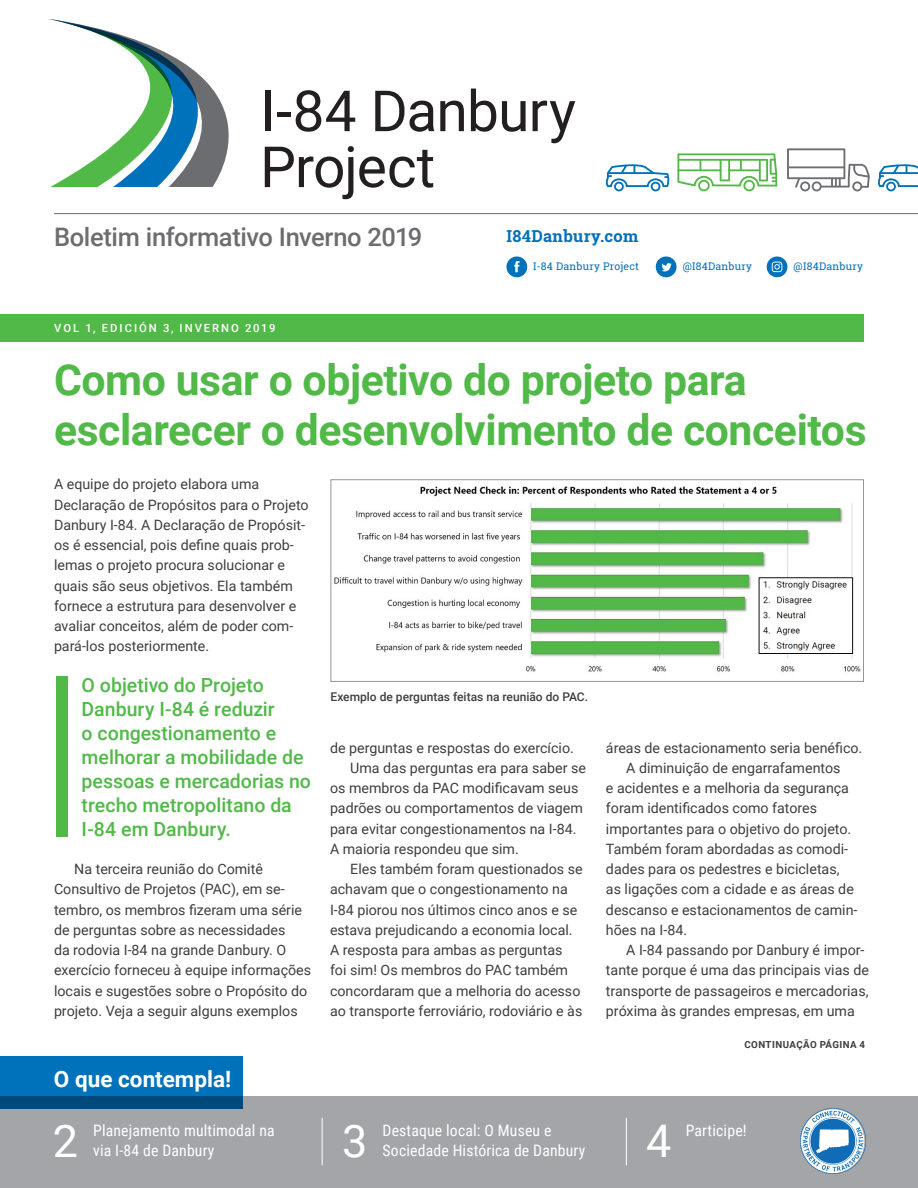
<style>
.page{position:relative;width:918px;height:1188px;background:#fff}
.page>*{position:absolute;margin:0;border:0;box-sizing:border-box;transform-origin:0 0}
.t1{font:45px "Roboto";color:#fff}
.t2{font:700 42.75px/49.5px "Roboto";letter-spacing:-.01em;color:#51b948}
.t3{font:500 25.5px "Roboto";letter-spacing:-.015em;color:#6c6d70}
.t4{font:700 22.5px "Roboto";color:#fff}
.t5{font:500 19.5px/24px "Roboto";color:#51b948}
.t6{font:700 16.5px "Roboto Slab";letter-spacing:.02em;color:#0071bb}
.t7{font:15.75px/19.5px "Roboto Condensed";letter-spacing:.01em;color:#fff}
.t8{font:14.25px/20.2px "Roboto";color:#3e3e3f}
.t9{font:500 12px "Roboto";color:#3e3e3f}
.t10{font:500 11.25px "Roboto";letter-spacing:.175em;color:#fff}
.t11{font:10.5px "Roboto Slab";letter-spacing:.02em;color:#0071bb}
.t12{font:700 9.75px "Roboto";letter-spacing:.045em;color:#3e3e3f}
</style>
<div class="page">
<div style="left:265px;top:91px;width:5px;height:40px;background:#231f20"></div>
<hr style="left:277px;top:112px;width:14px;height:4px;background:#231f20">
<svg style="left:296px;top:90px;width:59px;height:42px"></svg>
<svg style="left:375px;top:91px;width:59px;height:41px"></svg>
<svg style="left:440px;top:101px;width:24px;height:30px"></svg>
<svg style="left:471px;top:89px;width:25px;height:43px"></svg>
<svg style="left:502px;top:101px;width:24px;height:31px"></svg>
<svg style="left:533px;top:101px;width:42px;height:42px"></svg>
<svg style="left:265px;top:146px;width:168px;height:53px"></svg>
<svg style="left:50px;top:20px;width:179px;height:167px"></svg>
<div style="left:0;top:1096px;width:918px;height:92px;background:#a4a5a9"></div>
<svg style="left:0;top:1057px;width:243px;height:52px;background:#0067ab"></svg>
<hr style="left:54px;top:213px;width:864px;height:1px;background:#6c6d70">
<div style="left:0;top:314px;width:864px;height:27px;background:#51b948"></div>
<svg style="left:605px;top:164px;width:65px;height:27px"></svg>
<svg style="left:787px;top:148px;width:83px;height:43px"></svg>
<hr style="left:787px;top:166px;width:58px;height:2px;background:#6d6e71">
<svg style="left:677px;top:153px;width:100px;height:38px"></svg>
<svg style="left:877px;top:164px;width:41px;height:27px"></svg>
<hr style="left:322px;top:1118px;width:1px;height:47px;background:#fff">
<hr style="left:626px;top:1118px;width:1px;height:47px;background:#fff">
<div style="left:506px;top:257px;width:21px;height:20px;background:#0071bb;border-radius:50%"></div>
<svg style="left:514px;top:261px;width:6px;height:11px"></svg>
<div style="left:656px;top:257px;width:21px;height:20px;background:#0071bb;border-radius:50%"></div>
<svg style="left:661px;top:263px;width:11px;height:9px"></svg>
<img style="left:800px;top:1108px;width:66px;height:66px">
<svg style="left:767px;top:256px;width:20px;height:21px"></svg>
<svg style="left:772px;top:262px;width:10px;height:10px"></svg>
<div style="left:56px;top:676px;width:11px;height:161px;background:#51b948"></div>
<img style="left:334px;top:486px;width:527px;height:186px">
<div style="left:331px;top:479px;width:533px;height:203px;border:1px solid #939598"></div>
<h3 class="t3" style="left:54px;top:219px;width:370px">Boletim informativo Inverno 2019</h3>
<p class="t10" style="left:54px;top:320px;width:223px">VOL 1, EDICIÓN 3, INVERNO 2019</p>
<p class="t6" style="left:506px;top:225px;width:134px">I84Danbury.com</p>
<p class="t11" style="left:533px;top:259px;width:108px">I-84 Danbury Project</p>
<p class="t11" style="left:683px;top:259px;width:71px">@I84Danbury</p>
<p class="t11" style="left:794px;top:259px;width:71px">@I84Danbury</p>
<h2 class="t2" style="left:54px;top:354px;width:814px">Como usar o objetivo do projeto para esclarecer o desenvolvimento de conceitos</h2>
<p class="t8" style="left:54px;top:474px;width:256px">A equipe do projeto elabora uma Declaração de Propósitos para o Projeto Danbury I-84. A Declaração de Propósit&shy;os é essencial, pois define quais prob&shy;lemas o projeto procura solucionar e quais são seus objetivos. Ela também fornece a estrutura para desenvolver e avaliar conceitos, além de poder com&shy;pará-los posteriormente.</p>
<h3 class="t5" style="left:82px;top:672px;width:231px">O objetivo do Projeto<br>Danbury I-84 é reduzir<br>o congestionamento e melhorar a mobilidade de pessoas e mercadorias no trecho metropolitano da<br>I-84 em Danbury.</h3>
<p class="t8" style="left:54px;top:858px;width:259px;text-indent:20px">Na terceira reunião do Comitê Consultivo de Projetos (PAC), em se&shy;tembro, os membros fizeram uma série de perguntas sobre as necessidades<br>da rodovia I-84 na grande Danbury. O exercício forneceu à equipe informações locais e sugestões sobre o Propósito do projeto. Veja a seguir alguns exemplos</p>
<h3 class="t4" style="left:54px;top:1063px;width:179px">O que contempla!</h3>
<p class="t7" style="left:93px;top:1120px;width:183px">Planejamento multimodal na</p>
<h1 class="t1" style="left:53px;top:1109px;width:27px">2</h1>
<p class="t7" style="left:93px;top:1140px;width:123px">via I-84 de Danbury</p>
<p class="t9" style="left:331px;top:688px;width:259px">Exemplo de perguntas feitas na reunião do PAC.</p>
<p class="t8" style="left:330px;top:737px;width:245px">de perguntas e respostas do exercício.</p>
<p class="t8" style="left:350px;top:757px;width:237px">Uma das perguntas era para saber se</p>
<p class="t8" style="left:330px;top:777px;width:250px">os membros da PAC modificavam seus</p>
<p class="t8" style="left:330px;top:798px;width:254px">padrões ou comportamentos de viagem</p>
<p class="t8" style="left:330px;top:818px;width:248px">para evitar congestionamentos na I-84.</p>
<p class="t8" style="left:330px;top:838px;width:190px">A maioria respondeu que sim.</p>
<p class="t8" style="left:350px;top:858px;width:234px">Eles também foram questionados se</p>
<p class="t8" style="left:330px;top:879px;width:239px">achavam que o congestionamento na</p>
<p class="t8" style="left:330px;top:899px;width:249px">I-84 piorou nos últimos cinco anos e se</p>
<p class="t8" style="left:330px;top:919px;width:244px">estava prejudicando a economia local.</p>
<p class="t8" style="left:330px;top:939px;width:234px">A resposta para ambas as perguntas</p>
<p class="t8" style="left:330px;top:960px;width:240px">foi sim! Os membros do PAC também</p>
<p class="t8" style="left:330px;top:980px;width:252px">concordaram que a melhoria do acesso</p>
<p class="t8" style="left:330px;top:1000px;width:254px">ao transporte ferroviário, rodoviário e às</p>
<p class="t8" style="left:606px;top:737px;width:258px">áreas de estacionamento seria benéfico.</p>
<p class="t8" style="left:626px;top:757px;width:216px">A diminuição de engarrafamentos</p>
<p class="t8" style="left:606px;top:777px;width:245px">e acidentes e a melhoria da segurança</p>
<p class="t8" style="left:606px;top:798px;width:213px">foram identificados como fatores</p>
<p class="t8" style="left:606px;top:818px;width:247px">importantes para o objetivo do projeto.</p>
<p class="t8" style="left:606px;top:838px;width:244px">Também foram abordadas as comodi-</p>
<p class="t8" style="left:606px;top:858px;width:235px">dades para os pedestres e bicicletas,</p>
<p class="t8" style="left:606px;top:879px;width:249px">as ligações com a cidade e as áreas de</p>
<p class="t8" style="left:606px;top:899px;width:253px">descanso e estacionamentos de camin-</p>
<p class="t8" style="left:606px;top:919px;width:83px">hões na I-84.</p>
<p class="t8" style="left:626px;top:939px;width:240px">A I-84 passando por Danbury é impor-</p>
<p class="t8" style="left:606px;top:960px;width:264px">tante porque é uma das principais vias de</p>
<p class="t8" style="left:606px;top:980px;width:264px">transporte de passageiros e mercadorias,</p>
<p class="t8" style="left:606px;top:1000px;width:250px">próxima às grandes empresas, em uma</p>
<p class="t12" style="left:744px;top:1037px;width:122px">CONTINUAÇÃO PÁGINA 4</p>
<h1 class="t1" style="left:342px;top:1109px;width:27px">3</h1>
<p class="t7" style="left:383px;top:1120px;width:204px">Destaque local: O Museu e<br>Sociedade Histórica de Danbury</p>
<h1 class="t1" style="left:646px;top:1109px;width:27px">4</h1>
<p class="t7" style="left:686px;top:1120px;width:62px">Participe!</p>
</div>
